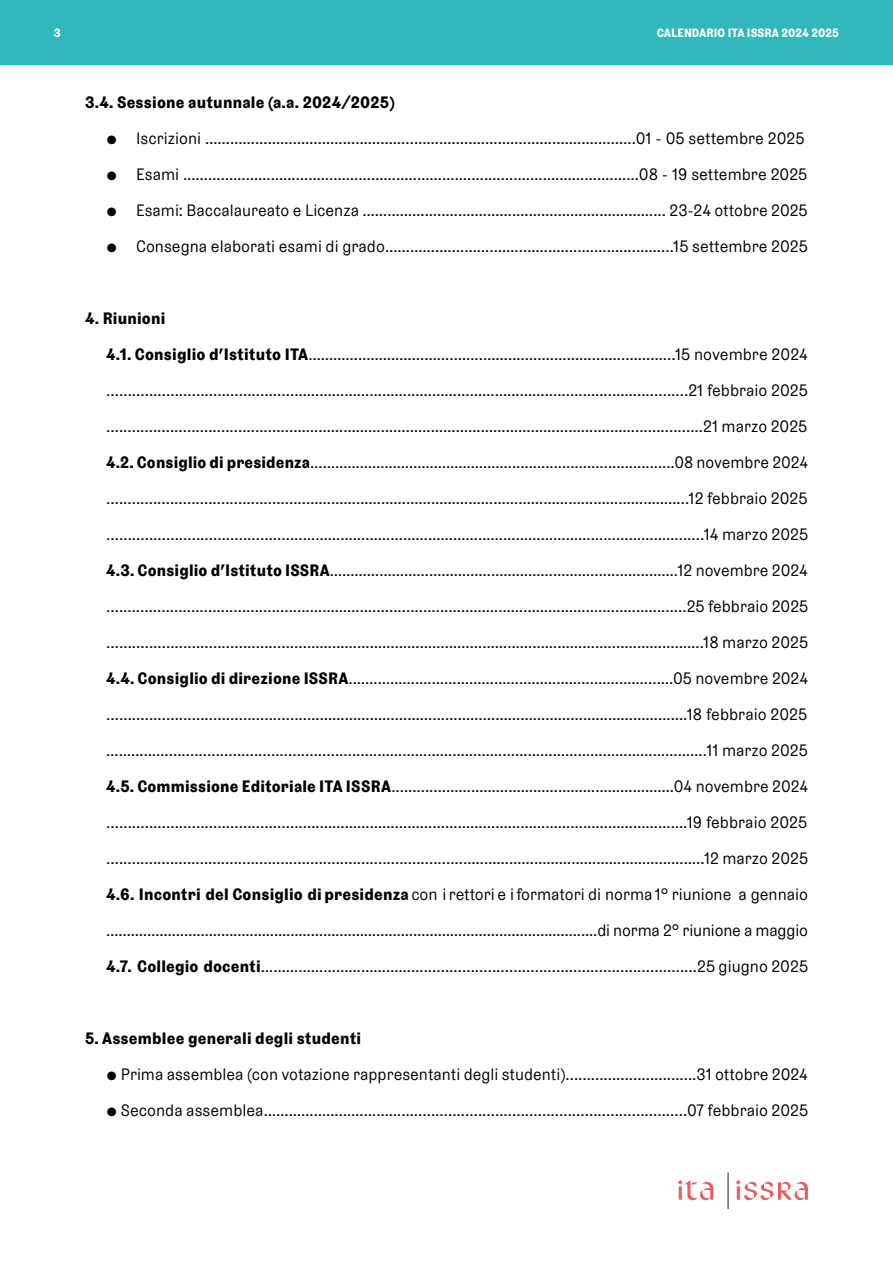
<style>
.page{position:relative;width:893px;height:1263px;background:#fff}
.page>*{position:absolute;margin:0;border:0;box-sizing:border-box;transform-origin:0 0}
.t1{font:16.5px/36px "Grey LL";color:#000}
.t2{font:700 16.5px "Grey LL";letter-spacing:.01em;color:#000}
.t3{font:700 12px "Grey LL";color:#fff}
.s1{font-weight:700}
</style>
<div class="page">
<div style="left:0;top:0;width:893px;height:65px;background:#31b7bc"></div>
<hr style="left:728px;top:1172px;width:1px;height:37px;background:#1e1f1d">
<svg style="left:678px;top:1180px;width:35px;height:20px"></svg>
<svg style="left:736px;top:1180px;width:72px;height:20px"></svg>
<p class="t3" style="left:54px;top:24px;width:8px">3</p>
<p class="t3" style="left:657px;top:24px;width:184px">CALENDARIO ITA ISSRA 2024 2025</p>
<p class="t2" style="left:85px;top:90px;width:311px">3.4. Sessione autunnale (a.a. 2024/2025)</p>
<p class="t1" style="left:106px;top:119px;width:700px">• Iscrizioni …………………………………………..……….…….……….…….……….……...01 - 05 settembre 2025</p>
<p class="t1" style="left:106px;top:155px;width:703px">• Esami ………………………………………………..……….…….……….…….……….……...08 - 19 settembre 2025</p>
<p class="t1" style="left:106px;top:191px;width:703px">• Esami: Baccalaureato e Licenza ………………..……….…….……….…….……….……... 23-24 ottobre 2025</p>
<p class="t1" style="left:106px;top:227px;width:703px">• Consegna elaborati esami di grado…………….……….…….……….…….……….……...15 settembre 2025</p>
<p class="t1" style="left:106px;top:299px;width:703px;text-indent:-21px"><span class="s1">4. Riunioni<br>4.1. Consiglio d’Istituto ITA</span>…………………….……….…….……….…….……….…….………...15 novembre 2024 ............................................………………………………………………………...……….……............21 febbraio 2025 ............................................………………………………………………………...……….……................21 marzo 2025<br><span class="s1">4.2. Consiglio di presidenza</span>…………………………………………........................................08 novembre 2024 ...............................................………………………………………………………………………………..12 febbraio 2025 ..............................................………………………………………………………………...……………......14 marzo 2025<br><span class="s1">4.3. Consiglio d’Istituto ISSRA</span>………………………………………………………..............…….12 novembre 2024 ................................................……………..................………………………………......…….........25 febbraio 2025 ...............................................………………………………………………………………....……………….18 marzo 2025<br><span class="s1">4.4. Consiglio di direzione ISSRA</span>.…………….…………………………………...…………...….05 novembre 2024 ...............................................…………………………...………………………………………………….18 febbraio 2025 ……………..............................................……………………………...……………………………………….11 marzo 2025<br><span class="s1">4.5. Commissione Editoriale ITA ISSRA</span>.............……………………………………………….04 novembre 2024 ...............................................…………………………...………………………………………………….19 febbraio 2025 ......................................................................................………………………………………………..12 marzo 2025<br><span class="s1">4.6. Incontri del Consiglio di presidenza</span> con i rettori e i formatori di norma 1° riunione a gennaio …….……………………...................…….…………………………………………………......di norma 2° riunione a maggio <span class="s1">4.7. Collegio docenti</span>…………………………………................................................................25 giugno 2025</p>
<p class="t2" style="left:85px;top:1026px;width:278px">5. Assemblee generali degli studenti</p>
<p class="t1" style="left:106px;top:1055px;width:703px">• Prima assemblea (con votazione rappresentanti degli studenti)...............................31 ottobre 2024</p>
<p class="t1" style="left:106px;top:1091px;width:703px">• Seconda assemblea………………………………................................................................07 febbraio 2025</p>
</div>
